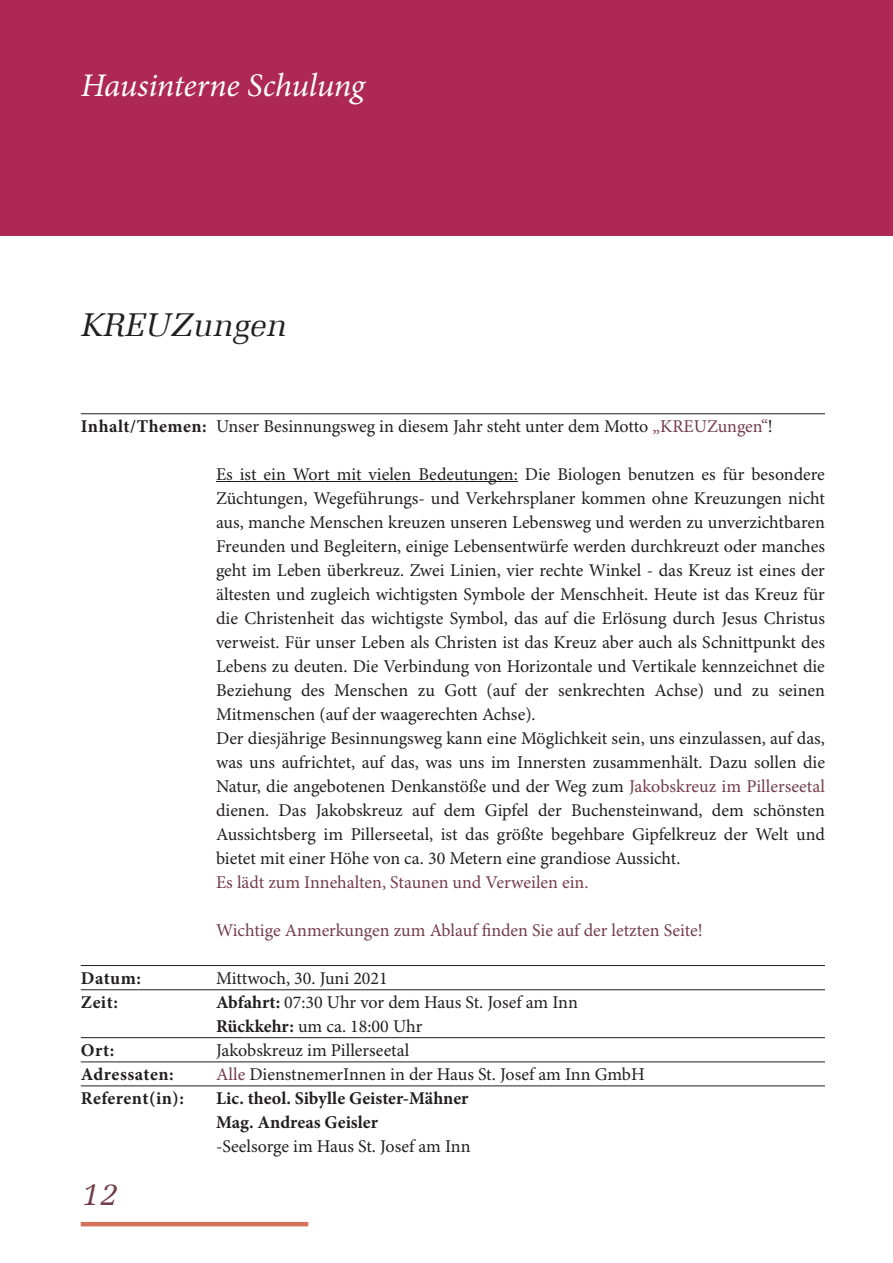
<style>
.page{position:relative;width:893px;height:1263px;background:#fff}
.page>*{position:absolute;margin:0;border:0;box-sizing:border-box;transform-origin:0 0}
.t1{font:italic 33px "Minion Pro";letter-spacing:-.01em;color:#fff}
.t2{font:italic 33px "Melior LT";color:#231f20}
.t3{font:italic 33px "Melior LT";color:#743d4b}
.t4{font:18px/24px "Minion Pro";color:#231f20}
.t5{font:18px "Minion Pro";color:#743d4b}
.t6{font:700 18px/24px "Minion Pro";letter-spacing:.025em;color:#231f20}
.s1{color:#743d4b}
.s2{font-weight:700}
</style>
<div class="page">
<div style="left:0;top:0;width:893px;height:236px;background:#ae2856"></div>
<hr style="left:81px;top:1222px;width:227px;height:4px;background:#d7735b">
<hr style="left:81px;top:413px;width:744px;height:1px;background:#231f20">
<hr style="left:81px;top:965px;width:744px;height:1px;background:#231f20">
<hr style="left:81px;top:1037px;width:744px;height:1px;background:#231f20">
<hr style="left:81px;top:989px;width:744px;height:1px;background:#231f20">
<hr style="left:81px;top:1061px;width:744px;height:1px;background:#231f20">
<hr style="left:81px;top:1085px;width:744px;height:1px;background:#231f20">
<hr style="left:216px;top:481px;width:302px;height:1px;background:#231f20">
<h1 class="t1" style="left:81px;top:72px;width:286px">Hausinterne Schulung</h1>
<h1 class="t2" style="left:81px;top:311px;width:207px">KREUZungen</h1>
<p class="t6" style="left:81px;top:416px;width:128px">Inhalt/Themen:</p>
<p class="t6" style="left:81px;top:968px;width:62px">Datum:</p>
<p class="t6" style="left:81px;top:992px;width:39px">Zeit:</p>
<p class="t6" style="left:81px;top:1040px;width:35px">Ort:</p>
<p class="t6" style="left:81px;top:1064px;width:105px">Adressaten:<br>Referent(in):</p>
<p class="t4" style="left:216px;top:416px;width:558px">Unser Besinnungsweg in diesem Jahr steht unter dem Motto <span class="s1">„KREUZungen“</span>!</p>
<p class="t4" style="left:216px;top:464px;width:610px">Es ist ein Wort mit vielen Bedeutungen: Die Biologen benutzen es für besondere Züchtungen, Wegeführungs- und Verkehrsplaner kommen ohne Kreuzungen nicht aus, manche Menschen kreuzen unseren Lebensweg und werden zu unverzichtbaren Freunden und Begleitern, einige Lebensentwürfe werden durchkreuzt oder manches geht im Leben überkreuz. Zwei Linien, vier rechte Winkel - das Kreuz ist eines der ältesten und zugleich wichtigsten Symbole der Menschheit. Heute ist das Kreuz für die Christenheit das wichtigste Symbol, das auf die Erlösung durch Jesus Christus verweist. Für unser Leben als Christen ist das Kreuz aber auch als Schnittpunkt des Lebens zu deuten. Die Verbindung von Horizontale und Vertikale kennzeichnet die Beziehung des Menschen zu Gott (auf der senkrechten Achse) und zu seinen Mitmenschen (auf der waagerechten Achse).<br>Der diesjährige Besinnungsweg kann eine Möglichkeit sein, uns einzulassen, auf das, was uns aufrichtet, auf das, was uns im Innersten zusammenhält. Dazu sollen die Natur, die angebotenen Denkanstöße und der Weg zum <span class="s1">Jakobskreuz im Pillerseetal </span>dienen. Das Jakobskreuz auf dem Gipfel der Buchensteinwand, dem schönsten Aussichtsberg im Pillerseetal, ist das größte begehbare Gipfelkreuz der Welt und bietet mit einer Höhe von ca. 30 Metern eine grandiose Aussicht.</p>
<p class="t5" style="left:216px;top:875px;width:374px">Es lädt zum Innehalten, Staunen und Verweilen ein.</p>
<p class="t5" style="left:216px;top:923px;width:488px">Wichtige Anmerkungen zum Ablauf finden Sie auf der letzten Seite!</p>
<p class="t4" style="left:216px;top:968px;width:430px">Mittwoch, 30. Juni 2021<br><span class="s2">Abfahrt:</span> 07:30 Uhr vor dem Haus St. Josef am Inn <span class="s2">Rückkehr:</span> um ca. 18:00 Uhr<br>Jakobskreuz im Pillerseetal<br><span class="s1">Alle</span> DienstnemerInnen in der Haus St. Josef am Inn GmbH <span class="s2">Lic. theol. Sibylle Geister-Mähner<br>Mag. Andreas Geisler</span></p>
<p class="t4" style="left:216px;top:1136px;width:256px">-Seelsorge im Haus St. Josef am Inn</p>
<h1 class="t3" style="left:81px;top:1180px;width:38px">12</h1>
</div>
